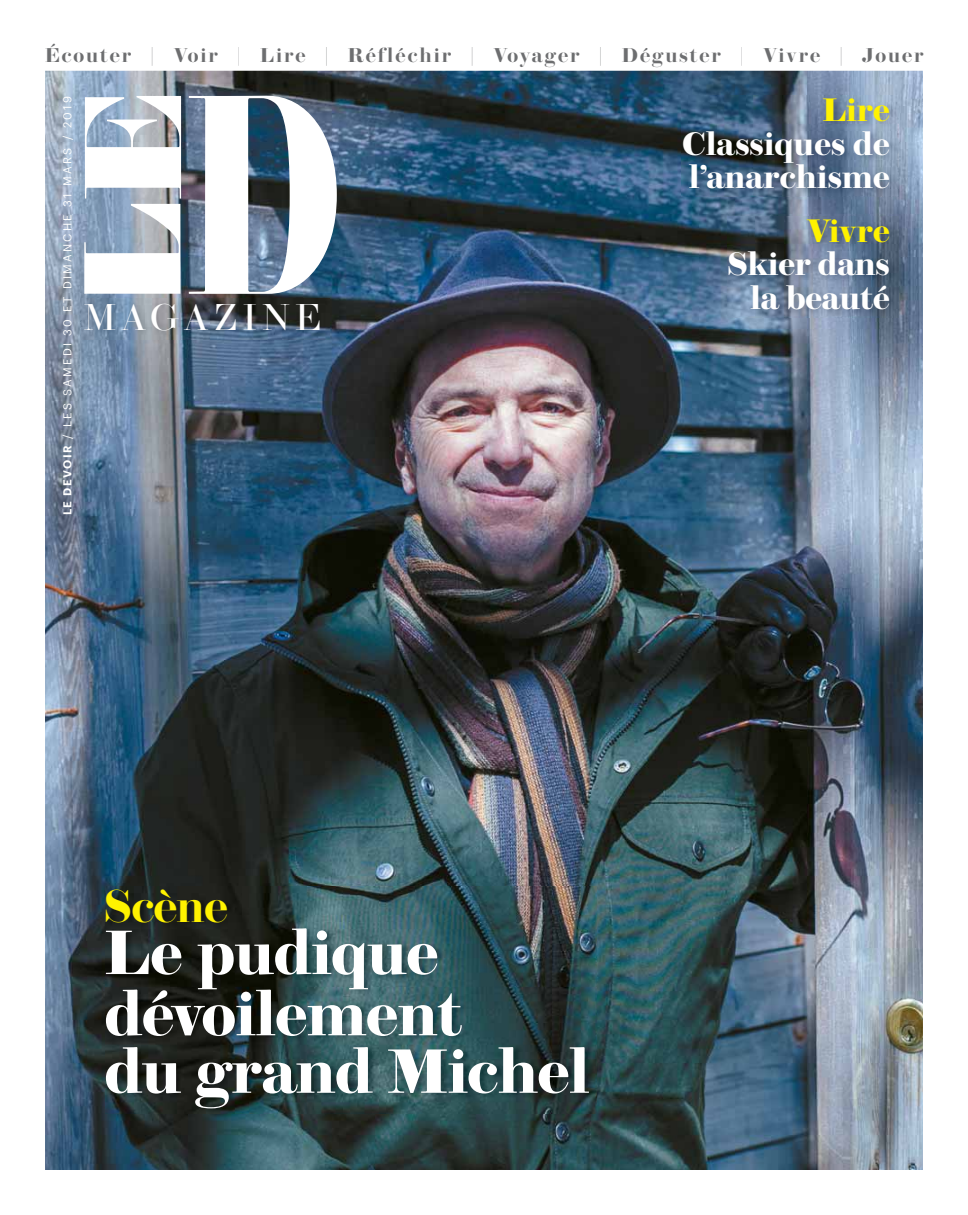
<style>
.page{position:relative;width:968px;height:1215px;background:#fff}
.page>*{position:absolute;margin:0;border:0;box-sizing:border-box;transform-origin:0 0}
.t1{font:700 62.5px/59.4px "Brunel Deck";letter-spacing:-.01em;color:#fff}
.t2{font:600 46.25px "Brunel Poster";letter-spacing:-.01em;color:#fff200}
.t3{font:37.5px "Brunel Poster";letter-spacing:.15em;color:#fff}
.t4{font:700 32.5px/33.8px "Brunel Deck";color:#fff;text-align:justify}
.t5{font:600 20px "Brunel Poster";letter-spacing:.1em;color:#6d6e70}
.t6{font:11.25px "Graphik";letter-spacing:.2em;color:#fff}
.s1{font-weight:600}
.s2{color:#fff200}
</style>
<div class="page">
<img style="left:45px;top:71px;width:877px;height:1099px">
<svg style="left:189px;top:96px;width:148px;height:198px"></svg>
<img style="left:81px;top:299px;width:248px;height:40px">
<svg style="left:84px;top:96px;width:97px;height:198px"></svg>
<img style="left:681px;top:96px;width:217px;height:101px">
<img style="left:727px;top:216px;width:171px;height:102px">
<img style="left:106px;top:887px;width:490px;height:227px">
<p class="t5" style="left:45px;top:43px;width:880px">Écouter | Voir | Lire | Réfléchir | Voyager | Déguster | Vivre | Jouer</p>
<p class="t6" style="left:63px;top:515px;width:420px;rotate:-90deg"><span class="s1">LE DEVOIR</span> / LES SAMEDI 30 ET DIMANCHE 31 MARS / 2019</p>
<p class="t4" style="left:682px;top:96px;width:209px;text-indent:140px"><span class="s2">Lire </span>Classiques de l’anarchisme</p>
<p class="t4" style="left:727px;top:217px;width:164px;text-align:right"><span class="s2">Vivre<br></span>Skier dans la beauté</p>
<p class="t3" style="left:84px;top:304px;width:239px">MAGAZINE</p>
<p class="t2" style="left:104px;top:879px;width:125px">Scène</p>
<p class="t1" style="left:104px;top:929px;width:486px">Le pudique dévoilement<br>du grand Michel</p>
</div>
